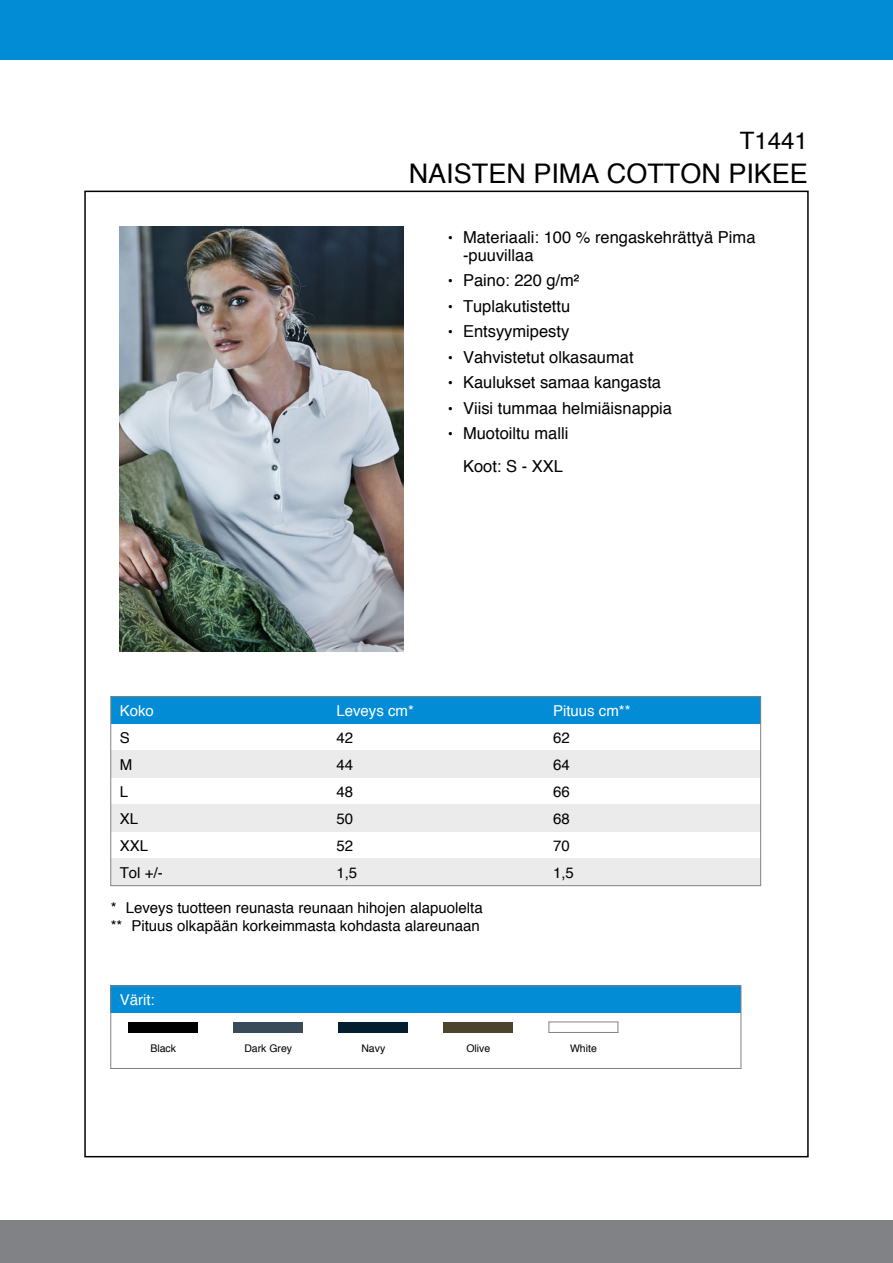
<style>
.page{position:relative;width:893px;height:1263px;background:#fff}
.page>*{position:absolute;margin:0;border:0;box-sizing:border-box;transform-origin:0 0}
.t1{font:27px "Helvetica";color:#000}
.t2{font:24px "Helvetica";color:#000}
.t3{font:16.5px/18px "Helvetica";color:#000}
.t4{font:15px/18px "Helvetica";color:#000}
.t5{font:15px "Helvetica";color:#fff}
.t6{font:10.5px "Helvetica";color:#000}
.s1{font-size:15px}
</style>
<div class="page">
<div style="left:0;top:0;width:893px;height:60px;background:#028cd6"></div>
<div style="left:0;top:1220px;width:893px;height:43px;background:#808285"></div>
<img style="left:120px;top:226px;width:283px;height:425px">
<div style="left:111px;top:751px;width:650px;height:27px;background:#ebebeb"></div>
<div style="left:111px;top:805px;width:650px;height:27px;background:#ebebeb"></div>
<div style="left:111px;top:859px;width:650px;height:27px;background:#ebebeb"></div>
<div style="left:111px;top:697px;width:650px;height:27px;background:#028cd6"></div>
<hr style="left:111px;top:696px;width:650px;height:1px;background:#808285">
<hr style="left:111px;top:885px;width:650px;height:1px;background:#808285">
<hr style="left:110px;top:697px;width:1px;height:189px;background:#808285">
<hr style="left:760px;top:697px;width:1px;height:189px;background:#808285">
<div style="left:111px;top:986px;width:630px;height:27px;background:#028cd6"></div>
<div style="left:129px;top:1022px;width:69px;height:10px;background:#000"></div>
<div style="left:234px;top:1022px;width:69px;height:10px;background:#394b59"></div>
<div style="left:339px;top:1022px;width:69px;height:10px;background:#031e2f"></div>
<div style="left:444px;top:1022px;width:69px;height:10px;background:#4c442d"></div>
<hr style="left:549px;top:1021px;width:69px;height:1px;background:#808285">
<hr style="left:549px;top:1032px;width:69px;height:1px;background:#808285">
<hr style="left:111px;top:985px;width:630px;height:1px;background:#808285">
<hr style="left:111px;top:1068px;width:630px;height:1px;background:#808285">
<hr style="left:110px;top:986px;width:1px;height:82px;background:#808285">
<hr style="left:741px;top:986px;width:1px;height:82px;background:#808285">
<h2 class="t2" style="left:740px;top:122px;width:70px">T1441</h2>
<h1 class="t1" style="left:409px;top:153px;width:401px">NAISTEN PIMA COTTON PIKEE</h1>
<p class="t3" style="left:463px;top:228px;width:294px;text-indent:-15px"><span class="s1">•</span> Materiaali: 100 % rengaskehrättyä Pima -puuvillaa</p>
<p class="t3" style="left:448px;top:272px;width:133px"><span class="s1">•</span> Paino: 220 g/m²</p>
<p class="t3" style="left:448px;top:297px;width:124px"><span class="s1">•</span> Tuplakutistettu</p>
<p class="t3" style="left:448px;top:323px;width:123px"><span class="s1">•</span> Entsyymipesty</p>
<p class="t3" style="left:448px;top:348px;width:187px"><span class="s1">•</span> Vahvistetut olkasaumat</p>
<p class="t3" style="left:448px;top:374px;width:215px"><span class="s1">•</span> Kaulukset samaa kangasta</p>
<p class="t3" style="left:448px;top:399px;width:226px"><span class="s1">•</span> Viisi tummaa helmiäisnappia</p>
<p class="t3" style="left:448px;top:417px;width:122px;line-height:33px;text-align:center"><span class="s1">•</span> Muotoiltu malli<br>Koot: S - XXL</p>
<p class="t5" style="left:120px;top:699px;width:36px">Koko</p>
<p class="t5" style="left:336px;top:699px;width:79px">Leveys cm*</p>
<p class="t5" style="left:553px;top:699px;width:79px">Pituus cm**</p>
<p class="t4" style="left:120px;top:729px;width:12px">S</p>
<p class="t4" style="left:336px;top:729px;width:18px">42</p>
<p class="t4" style="left:553px;top:729px;width:18px">62</p>
<p class="t4" style="left:120px;top:756px;width:14px">M</p>
<p class="t4" style="left:336px;top:756px;width:18px">44</p>
<p class="t4" style="left:553px;top:756px;width:18px">64</p>
<p class="t4" style="left:120px;top:783px;width:10px">L</p>
<p class="t4" style="left:336px;top:783px;width:18px">48</p>
<p class="t4" style="left:553px;top:783px;width:18px">66</p>
<p class="t4" style="left:120px;top:810px;width:20px">XL</p>
<p class="t4" style="left:336px;top:810px;width:18px">50</p>
<p class="t4" style="left:553px;top:810px;width:18px">68</p>
<p class="t4" style="left:120px;top:837px;width:30px">XXL</p>
<p class="t4" style="left:336px;top:837px;width:18px">52</p>
<p class="t4" style="left:553px;top:837px;width:18px">70</p>
<p class="t4" style="left:120px;top:864px;width:44px">Tol +/-</p>
<p class="t4" style="left:336px;top:864px;width:22px">1,5</p>
<p class="t4" style="left:553px;top:864px;width:22px">1,5</p>
<p class="t4" style="left:111px;top:900px;width:373px">* Leveys tuotteen reunasta reunaan hihojen alapuolelta ** Pituus olkapään korkeimmasta kohdasta alareunaan</p>
<p class="t5" style="left:120px;top:989px;width:37px">Värit:</p>
<p class="t6" style="left:150px;top:1040px;width:27px">Black</p>
<p class="t6" style="left:244px;top:1040px;width:49px">Dark Grey</p>
<p class="t6" style="left:361px;top:1040px;width:25px">Navy</p>
<p class="t6" style="left:466px;top:1040px;width:25px">Olive</p>
<p class="t6" style="left:570px;top:1040px;width:28px">White</p>
</div>
